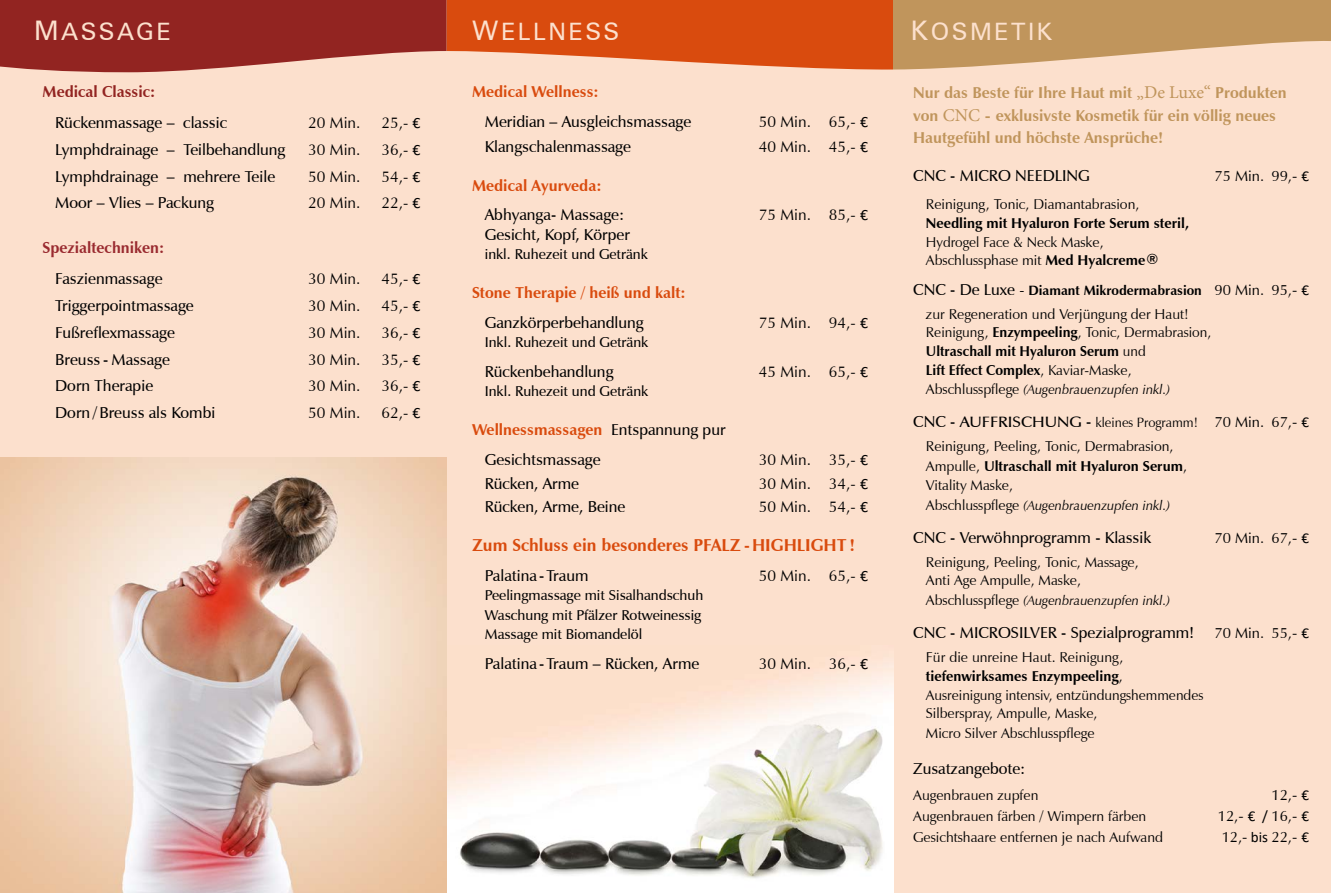
<style>
.page{position:relative;width:1331px;height:893px;background:#fce0cd}
.page>*{position:absolute;margin:0;border:0;box-sizing:border-box;transform-origin:0 0}
.t1{font:24px "Zurich BT";letter-spacing:.1em;color:#fce0cd}
.t2{font:700 17.25px "Zapf Humanist 601 BT";color:#d94b0e}
.t3{font:600 15.75px/29.5px "Zapf Humanist 601 BT";color:#000}
.t4{font:15.75px "Zapf Humanist 601 BT";color:#000}
.t5{font:700 15.75px/22.5px "Zapf Humanist 601 BT";color:#c0955c}
.t6{font:700 15.75px "Zapf Humanist 601 BT";color:#d94b0e}
.t7{font:700 15.75px "Zapf Humanist 601 BT";color:#9a2b30}
.t8{font:700 15.75px "Zapf Humanist 601 BT";color:#922421}
.t9{font:15px "Zapf Humanist 601 BT";color:#000}
.t10{font:14.25px/18.8px "Zapf Humanist 601 BT";color:#000}
.t11{font:600 14.25px/19.5px "Zapf Humanist 601 BT";color:#000}
.t12{font:700 14.25px "Zapf Humanist 601 BT";color:#000}
.t13{font:italic 13.5px "Zapf Humanist 601 BT";color:#000}
.t14{font:700 13.5px "Zapf Humanist 601 BT";color:#000}
.t15{font:13.5px "Zapf Humanist 601 BT";color:#000}
.s1{font-size:27px}
.s2{font-family:"Calibri"}
.s3{font-weight:700;color:#d94b0e}
.s4{font-family:"Minion Pro";font-weight:400;font-size:18px}
.s5{font-size:15.75px}
.s6{font-weight:700}
.s7{font-weight:600;font-size:15.75px}
.s8{font-weight:400;font-size:15px}
.s9{font-weight:400;font-size:15.75px}
.s10{font-family:"Calibri";font-weight:400;font-size:15px}
.s11{font-style:normal;font-size:14.25px}
.s12{font-weight:600;font-size:15px}
.s13{font-size:15px}
.s14{font-family:"Calibri";font-size:15px}
</style>
<div class="page">
<svg style="left:0;top:0;width:1331px;height:72px"></svg>
<img style="left:446px;top:646px;width:447px;height:247px">
<svg style="left:860px;top:658px;width:8px;height:12px"></svg>
<img style="left:0;top:458px;width:446px;height:435px">
<h1 class="t1" style="left:34px;top:17px;width:138px"><span class="s1">M</span>ASSAGE</h1>
<h1 class="t1" style="left:472px;top:17px;width:149px"><span class="s1">W</span>ELLNESS</h1>
<h1 class="t1" style="left:911px;top:17px;width:143px"><span class="s1">K</span>OSMETIK</h1>
<p class="t8" style="left:43px;top:82px;width:114px">Medical Classic:</p>
<p class="t3" style="left:55px;top:108px;width:173px">Rückenmassage – classic</p>
<p class="t4" style="left:308px;top:113px;width:54px">20 Min.</p>
<p class="t4" style="left:381px;top:113px;width:41px">25,- <span class="s2">€</span></p>
<p class="t3" style="left:55px;top:135px;width:232px">Lymphdrainage – Teilbehandlung</p>
<p class="t4" style="left:308px;top:140px;width:54px">30 Min.</p>
<p class="t4" style="left:381px;top:140px;width:41px">36,- <span class="s2">€</span></p>
<p class="t3" style="left:55px;top:161px;width:221px">Lymphdrainage – mehrere Teile</p>
<p class="t4" style="left:308px;top:166px;width:54px">50 Min.</p>
<p class="t4" style="left:381px;top:166px;width:41px">54,- <span class="s2">€</span></p>
<p class="t3" style="left:55px;top:188px;width:160px">Moor – Vlies – Packung</p>
<p class="t4" style="left:308px;top:193px;width:54px">20 Min.</p>
<p class="t4" style="left:381px;top:193px;width:41px">22,- <span class="s2">€</span></p>
<p class="t7" style="left:43px;top:238px;width:123px">Spezialtechniken:</p>
<p class="t3" style="left:55px;top:264px;width:109px">Faszienmassage</p>
<p class="t4" style="left:308px;top:269px;width:54px">30 Min.</p>
<p class="t4" style="left:381px;top:269px;width:41px">45,- <span class="s2">€</span></p>
<p class="t3" style="left:55px;top:291px;width:140px">Triggerpointmassage</p>
<p class="t4" style="left:308px;top:296px;width:54px">30 Min.</p>
<p class="t4" style="left:381px;top:296px;width:41px">45,- <span class="s2">€</span></p>
<p class="t3" style="left:55px;top:318px;width:121px">Fußreflexmassage</p>
<p class="t4" style="left:308px;top:323px;width:54px">30 Min.</p>
<p class="t4" style="left:381px;top:323px;width:41px">36,- <span class="s2">€</span></p>
<p class="t3" style="left:55px;top:344px;width:116px">Breuss - Massage</p>
<p class="t4" style="left:308px;top:349px;width:54px">30 Min.</p>
<p class="t4" style="left:381px;top:349px;width:41px">35,- <span class="s2">€</span></p>
<p class="t3" style="left:55px;top:371px;width:99px">Dorn Therapie</p>
<p class="t4" style="left:308px;top:376px;width:54px">30 Min.</p>
<p class="t4" style="left:381px;top:376px;width:41px">36,- <span class="s2">€</span></p>
<p class="t3" style="left:55px;top:398px;width:162px">Dorn / Breuss als Kombi</p>
<p class="t4" style="left:308px;top:403px;width:54px">50 Min.</p>
<p class="t4" style="left:381px;top:403px;width:41px">62,- <span class="s2">€</span></p>
<p class="t6" style="left:472px;top:82px;width:128px">Medical Wellness:</p>
<p class="t3" style="left:485px;top:106px;width:208px">Meridian – Ausgleichsmassage</p>
<p class="t4" style="left:759px;top:111px;width:111px">50 Min. 65,- <span class="s2">€</span></p>
<p class="t3" style="left:485px;top:132px;width:148px">Klangschalenmassage</p>
<p class="t4" style="left:759px;top:137px;width:111px">40 Min. 45,- <span class="s2">€</span></p>
<p class="t6" style="left:472px;top:176px;width:131px">Medical Ayurveda:</p>
<p class="t3" style="left:485px;top:200px;width:141px">Abhyanga- Massage:</p>
<p class="t4" style="left:759px;top:205px;width:111px">75 Min. 85,- <span class="s2">€</span></p>
<p class="t3" style="left:485px;top:220px;width:147px">Gesicht, Kopf, Körper</p>
<p class="t11" style="left:485px;top:245px;width:165px">inkl. Ruhezeit und Getränk</p>
<p class="t6" style="left:472px;top:283px;width:215px">Stone Therapie / heiß und kalt:</p>
<p class="t3" style="left:485px;top:308px;width:161px">Ganzkörperbehandlung</p>
<p class="t4" style="left:759px;top:313px;width:111px">75 Min. 94,- <span class="s2">€</span></p>
<p class="t11" style="left:485px;top:333px;width:165px">Inkl. Ruhezeit und Getränk</p>
<p class="t3" style="left:485px;top:357px;width:130px">Rückenbehandlung</p>
<p class="t4" style="left:759px;top:362px;width:111px">45 Min. 65,- <span class="s2">€</span></p>
<p class="t11" style="left:485px;top:382px;width:165px">Inkl. Ruhezeit und Getränk</p>
<p class="t3" style="left:485px;top:415px;width:242px;text-indent:-13px"><span class="s3">Wellnessmassagen</span> Entspannung pur<br>Gesichtsmassage</p>
<p class="t4" style="left:759px;top:450px;width:111px">30 Min. 35,- <span class="s2">€</span></p>
<p class="t3" style="left:485px;top:468px;width:96px">Rücken, Arme</p>
<p class="t4" style="left:759px;top:473px;width:111px">30 Min. 34,- <span class="s2">€</span></p>
<p class="t3" style="left:485px;top:492px;width:142px">Rücken, Arme, Beine</p>
<p class="t4" style="left:759px;top:497px;width:111px">50 Min. 54,- <span class="s2">€</span></p>
<p class="t2" style="left:472px;top:535px;width:384px">Zum Schluss ein besonderes PFALZ - HIGHLIGHT !</p>
<p class="t3" style="left:485px;top:561px;width:105px">Palatina -Traum</p>
<p class="t4" style="left:759px;top:566px;width:111px">50 Min. 65,- <span class="s2">€</span></p>
<p class="t11" style="left:485px;top:586px;width:220px">Peelingmassage mit Sisalhandschuh<br>Waschung mit Pfälzer Rotweinessig<br>Massage mit Biomandelöl</p>
<p class="t3" style="left:485px;top:649px;width:216px">Palatina -Traum – Rücken, Arme</p>
<p class="t4" style="left:759px;top:654px;width:111px">30 Min. 36,- <span class="s2">€</span></p>
<p class="t5" style="left:913px;top:81px;width:375px">Nur das Beste für Ihre Haut mit <span class="s4">„De Luxe“</span> Produkten von <span class="s4">CNC</span> - exklusivste Kosmetik für ein völlig neues<br>Hautgefühl und höchste Ansprüche!</p>
<p class="t3" style="left:913px;top:161px;width:178px">CNC - MICRO NEEDLING</p>
<p class="t9" style="left:1214px;top:167px;width:96px">75 Min. 99,<span class="s5">-</span> <span class="s2">€</span></p>
<p class="t10" style="left:926px;top:195px;width:215px">Reinigung, Tonic, Diamantabrasion,</p>
<p class="t12" style="left:926px;top:214px;width:264px">Needling mit Hyaluron Forte Serum steril,</p>
<p class="t10" style="left:926px;top:232px;width:234px">Hydrogel Face &amp; Neck Maske,<br>Abschlussphase mit <span class="s6">Med Hyalcreme®</span></p>
<p class="t14" style="left:913px;top:282px;width:398px"><span class="s7">CNC - De Luxe</span> <span class="s8">-</span> Diamant Mikrodermabrasion <span class="s8">90 Min. 95,</span><span class="s9">-</span> <span class="s10">€</span></p>
<p class="t10" style="left:926px;top:304px;width:287px">zur Regeneration und Verjüngung der Haut!<br>Reinigung, <span class="s6">Enzympeeling</span>, Tonic, Dermabrasion, <span class="s6">Ultraschall mit Hyaluron Serum</span> und<br><span class="s6">Lift Effect Complex</span>, Kaviar-Maske,</p>
<p class="t13" style="left:926px;top:381px;width:246px"><span class="s11">Abschlusspflege</span> (Augenbrauenzupfen inkl.)</p>
<p class="t15" style="left:913px;top:414px;width:398px"><span class="s7">CNC -</span> <span class="s12">AUFFRISCHUNG</span> <span class="s7">-</span> kleines Programm! <span class="s13">70 Min. 67,</span><span class="s5">-</span> <span class="s14">€</span></p>
<p class="t10" style="left:926px;top:436px;width:263px;line-height:19.5px">Reinigung, Peeling, Tonic, Dermabrasion,<br>Ampulle, <span class="s6">Ultraschall mit Hyaluron Serum</span>,<br>Vitality Maske,</p>
<p class="t13" style="left:926px;top:497px;width:246px"><span class="s11">Abschlusspflege</span> (Augenbrauenzupfen inkl.)</p>
<p class="t3" style="left:913px;top:523px;width:240px">CNC - Verwöhnprogramm - Klassik</p>
<p class="t9" style="left:1214px;top:529px;width:96px">70 Min. 67,<span class="s5">-</span> <span class="s2">€</span></p>
<p class="t10" style="left:926px;top:553px;width:214px;line-height:18px">Reinigung, Peeling, Tonic, Massage,<br>Anti Age Ampulle, Maske,</p>
<p class="t13" style="left:926px;top:592px;width:246px"><span class="s11">Abschlusspflege</span> (Augenbrauenzupfen inkl.)</p>
<p class="t3" style="left:913px;top:618px;width:283px">CNC - MICROSILVER - Spezialprogramm!</p>
<p class="t9" style="left:1214px;top:624px;width:96px">70 Min. 55,<span class="s5">-</span> <span class="s2">€</span></p>
<p class="t10" style="left:926px;top:648px;width:279px">Für die unreine Haut. Reinigung, <span class="s6">tiefenwirksames Enzympeeling</span>,<br>Ausreinigung intensiv, entzündungshemmendes Silberspray, Ampulle, Maske,<br>Micro Silver Abschlusspflege</p>
<p class="t3" style="left:913px;top:754px;width:114px">Zusatzangebote:</p>
<p class="t10" style="left:913px;top:785px;width:127px">Augenbrauen zupfen</p>
<p class="t9" style="left:1271px;top:785px;width:39px">12,<span class="s5">-</span> <span class="s2">€</span></p>
<p class="t10" style="left:913px;top:806px;width:235px">Augenbrauen färben / Wimpern färben</p>
<p class="t9" style="left:1218px;top:806px;width:93px">12,<span class="s5">-</span> <span class="s2">€ /</span> 16,<span class="s5">-</span> <span class="s2">€</span></p>
<p class="t10" style="left:913px;top:827px;width:252px">Gesichtshaare entfernen je nach Aufwand</p>
<p class="t9" style="left:1222px;top:827px;width:89px">12,<span class="s5">-</span> <span class="s2">bis</span> 22,<span class="s5">-</span> <span class="s2">€</span></p>
</div>
